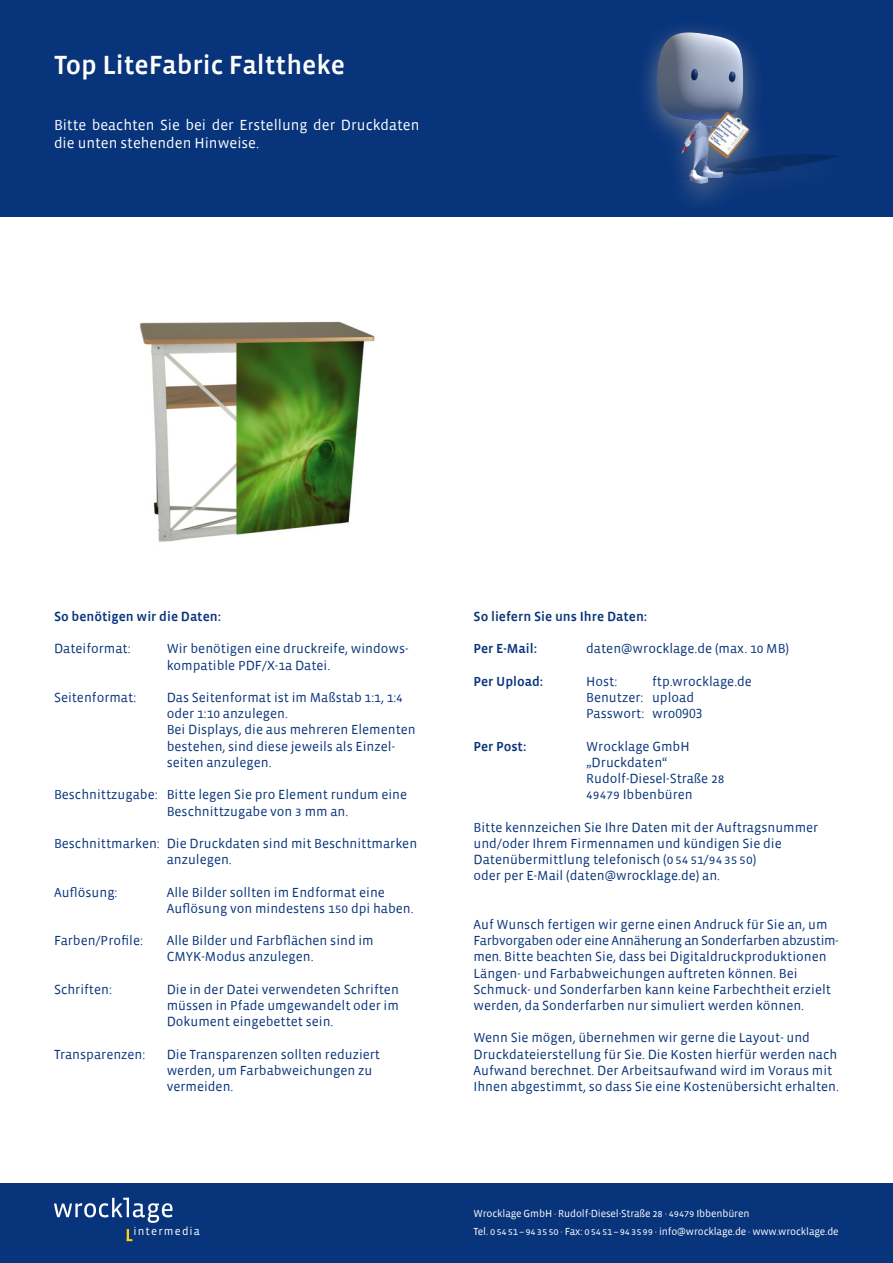
<style>
.page{position:relative;width:893px;height:1263px;background:#fff}
.page>*{position:absolute;margin:0;border:0;box-sizing:border-box;transform-origin:0 0}
.Überschrift{font:27px "Vista Sans Med";color:#fff}
.Hinweis{font:15px/18px "Vista Sans";color:#fff}
.Text{font:13.5px/16.2px "Vista Sans";color:#08347b}
.Überschrift_1{font:13.5px "Vista Sans Med";color:#08347b}
.Text-2{font:13.5px "Vista Sans Med";color:#08347b}
.t1{font:11.55px "Vista Sans";letter-spacing:.105em;color:#fff}
.Fuß{font:10.5px "Vista Sans";letter-spacing:-.015em;color:#fff}
.s1{font-family:"Vista Sans SC Book"}
.s2{font-family:"Vista Sans Alt"}
</style>
<div class="page">
<div style="left:0;top:0;width:893px;height:216px;background:#08347b"></div>
<div style="left:0;top:1183px;width:893px;height:80px;background:#08347b"></div>
<svg style="left:54px;top:1198px;width:118px;height:25px"></svg>
<svg style="left:127px;top:1229px;width:5px;height:12px"></svg>
<div style="left:633px;top:16px;width:218px;height:196px;background:#939598;opacity:.75"></div>
<img style="left:657px;top:32px;width:33px;height:77px">
<img style="left:139px;top:321px;width:236px;height:221px">
<p class="Überschrift" style="left:54px;top:51px;width:292px">Top LiteFabric Falttheke</p>
<p class="Hinweis" style="left:54px;top:116px;width:367px">Bitte beachten Sie bei der Erstellung der Druckdaten die unten stehenden Hinweise.</p>
<p class="Überschrift_1" style="left:54px;top:610px;width:169px">So benötigen wir die Daten:</p>
<p class="Text" style="left:54px;top:641px;width:78px">Dateiformat:</p>
<p class="Text" style="left:167px;top:641px;width:243px">Wir benötigen eine druckreife, windows&shy;kompatible PDF/X-<span class="s1">1</span>a Datei.</p>
<p class="Text" style="left:54px;top:690px;width:84px">Seitenformat:</p>
<p class="Text" style="left:167px;top:690px;width:251px">Das Seitenformat ist im Maßstab <span class="s1">1:1</span>, <span class="s1">1:4 </span>oder <span class="s1">1:10</span> anzulegen.<br>Bei Displays, die aus mehreren Elementen bestehen, sind diese jeweils als Einzel&shy;seiten anzulegen.</p>
<p class="Text" style="left:167px;top:787px;width:242px;text-indent:-113px">Beschnittzugabe: Bitte legen Sie pro Element rundum eine<br>Beschnittzugabe von <span class="s1">3</span> mm an.</p>
<p class="Text" style="left:167px;top:835px;width:252px;text-indent:-113px">Beschnittmarken: Die Druckdaten sind mit Beschnittmarken anzulegen.</p>
<p class="Text" style="left:54px;top:884px;width:65px">Auflösung:</p>
<p class="Text" style="left:167px;top:884px;width:248px">Alle Bilder sollten im Endformat eine<br>Auflösung von mindestens <span class="s1">150</span> dpi haben.</p>
<p class="Text" style="left:54px;top:933px;width:90px">Farben/Profile:</p>
<p class="Text" style="left:167px;top:933px;width:209px">Alle Bilder und Farbflächen sind im<br>CMYK-Modus anzulegen.</p>
<p class="Text" style="left:54px;top:981px;width:59px">Schriften:</p>
<p class="Text" style="left:167px;top:981px;width:234px;text-align:justify">Die in der Datei verwendeten Schriften müssen in Pfade umgewandelt oder im Dokument eingebettet sein.</p>
<p class="Text" style="left:54px;top:1046px;width:93px">Transparenzen:</p>
<p class="Text" style="left:167px;top:1046px;width:215px">Die Transparenzen sollten reduziert werden, um Farbabweichungen zu vermeiden.</p>
<p class="Überschrift_1" style="left:473px;top:610px;width:175px">So liefern Sie uns Ihre Daten:</p>
<p class="Text-2" style="left:473px;top:642px;width:65px">Per E-Mail:</p>
<p class="Text" style="left:586px;top:641px;width:204px">daten@wrocklage.de (max. <span class="s1">10</span> MB)</p>
<p class="Text-2" style="left:473px;top:674px;width:71px">Per Upload:</p>
<p class="Text" style="left:586px;top:673px;width:33px">Host:</p>
<p class="Text" style="left:586px;top:673px;width:167px;text-indent:66px">ftp.wrocklage.de<br>Benutzer: upload<br>Passwort: <span class="s2">wro0903</span></p>
<p class="Text-2" style="left:473px;top:739px;width:54px">Per Post:</p>
<p class="Text" style="left:586px;top:738px;width:140px">Wrocklage GmbH „Druckdaten“<br>Rudolf-Diesel-Straße <span class="s1">28<br>49479</span> Ibbenbüren</p>
<p class="Text" style="left:473px;top:819px;width:346px">Bitte kennzeichen Sie Ihre Daten mit der Auftragsnummer und/oder Ihrem Firmennamen und kündigen Sie die Datenübermittlung telefonisch (<span class="s1">05451/943550</span>)<br>oder per E-Mail (daten@wrocklage.de) an.</p>
<p class="Text" style="left:473px;top:916px;width:367px">Auf Wunsch fertigen wir gerne einen Andruck für Sie an, um Farbvorgaben oder eine Annäherung an Sonderfarben abzustim&shy;men. Bitte beachten Sie, dass bei Digitaldruckproduktionen Längen- und Farbabweichungen auftreten können. Bei Schmuck- und Sonderfarben kann keine Farbechtheit erzielt werden, da Sonderfarben nur simuliert werden können.</p>
<p class="Text" style="left:473px;top:1030px;width:367px">Wenn Sie mögen, übernehmen wir gerne die Layout- und Druckdateierstellung für Sie. Die Kosten hierfür werden nach Aufwand berechnet. Der Arbeitsaufwand wird im Voraus mit Ihnen abgestimmt, so dass Sie eine Kostenübersicht erhalten.</p>
<p class="Fuß" style="left:473px;top:1208px;width:278px">Wrocklage GmbH · Rudolf-Diesel-Straße <span class="s1">28</span> · <span class="s1">49479</span> Ibbenbüren</p>
<p class="t1" style="left:134px;top:1225px;width:68px">intermedia</p>
<p class="Fuß" style="left:473px;top:1226px;width:367px">Tel. <span class="s1">05451–943550</span> · Fax: <span class="s1">05451–943599</span> · info@wrocklage.de · www.wrocklage.de</p>
</div>
